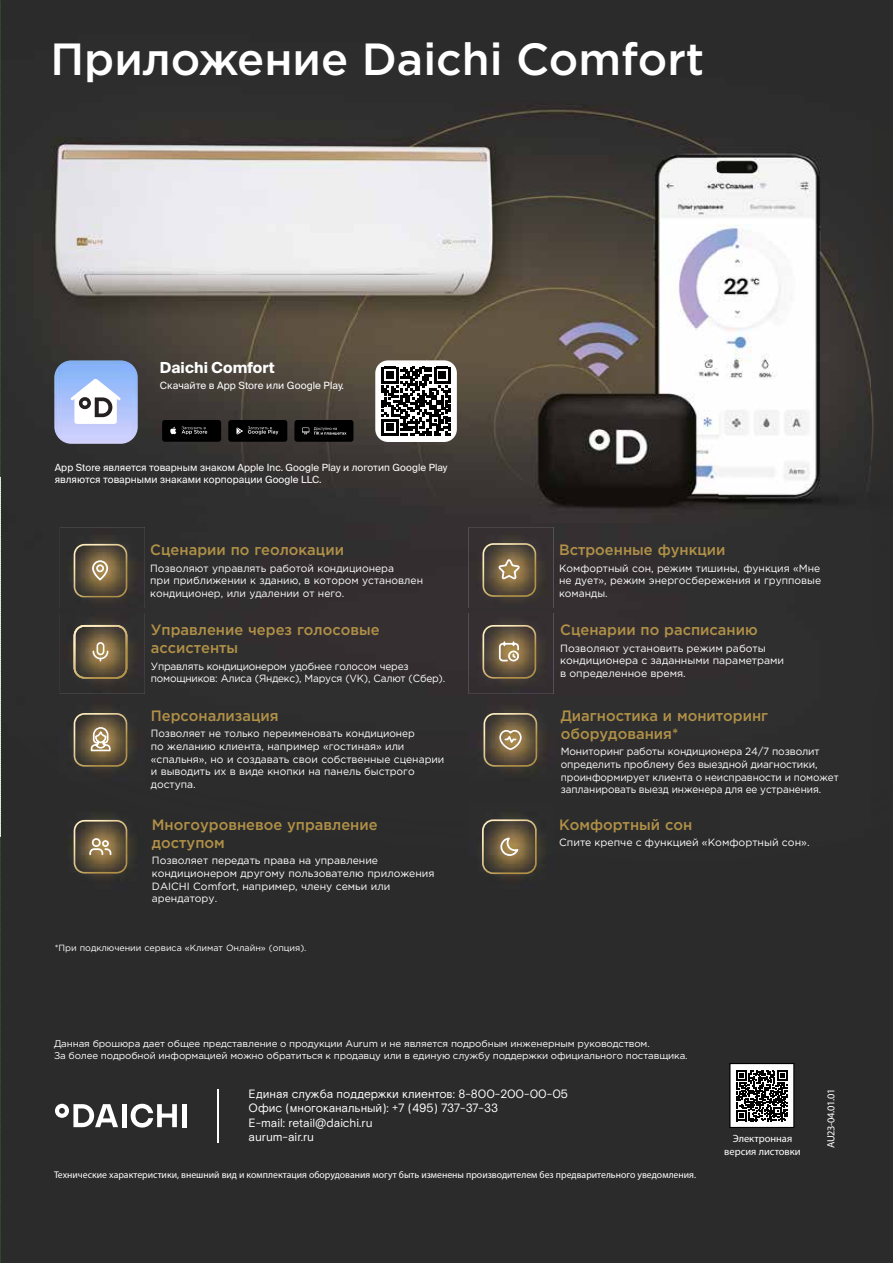
<style>
.page{position:relative;width:893px;height:1263px;background:#fff}
.page>*{position:absolute;margin:0;border:0;box-sizing:border-box;transform-origin:0 0}
.t1{font:500 45px "Gotham Pro";color:#fff}
.t2{font:700 15.15px "Suisse Intl";letter-spacing:.005em;color:#fff}
.t3{font:500 15px/18px "Gotham Pro";color:#b19147}
.t4{font:12px/14.4px "Basis Grotesque Pro";color:#fff}
.t5{font:10.5px/12.6px "Gotham Pro";color:#fff}
.t6{font:10.5px/12.6px "Gotham Pro";color:#fff;scale:.96 1}
.t7{font:10.5px/12.6px "Gotham Pro";letter-spacing:-.02em;color:#fff;scale:.96 1}
.t8{font:10.5px/12.6px "Myriad Pro";color:#fff;text-align:center}
.t9{font:10.5px "Myriad Pro";letter-spacing:-.03em;color:#fff}
.t10{font:10.05px "Suisse Intl";letter-spacing:.005em;color:#fff}
.t11{font:9.9px/11.9px "Suisse Intl";letter-spacing:.005em;color:#fff}
.t12{font:9.75px/12.1px "Gotham Pro";letter-spacing:-.01em;color:#fff}
.t13{font:9.75px "Myriad Pro";color:#fff}
.t14{font:9px "Gotham Pro";color:#fff}
</style>
<div class="page">
<img style="left:1px;top:0;width:892px;height:1263px">
<div style="left:375px;top:360px;width:82px;height:82px;background:#fff;border-radius:13px"></div>
<svg style="left:382px;top:367px;width:68px;height:69px"></svg>
<div style="left:162px;top:420px;width:59px;height:22px;background:#000;border-radius:3px"></div>
<svg style="left:170px;top:427px;width:6px;height:7px"></svg>
<svg style="left:182px;top:426px;width:25px;height:8px"></svg>
<div style="left:228px;top:420px;width:59px;height:22px;background:#000;border-radius:3px"></div>
<svg style="left:236px;top:426px;width:42px;height:9px"></svg>
<div style="left:294px;top:420px;width:59px;height:22px;background:#000;border-radius:3px"></div>
<svg style="left:302px;top:427px;width:44px;height:8px"></svg>
<svg style="left:729px;top:1063px;width:65px;height:65px"></svg>
<hr style="left:218px;top:1089px;width:1px;height:53px;background:#fff">
<hr style="left:122px;top:1104px;width:4px;height:23px;background:#fff">
<div style="left:182px;top:1104px;width:5px;height:23px;background:#fff"></div>
<svg style="left:131px;top:1104px;width:46px;height:23px"></svg>
<svg style="left:55px;top:1104px;width:63px;height:23px"></svg>
<svg style="left:0;top:0;width:1px;height:1263px"></svg>
<img style="left:54px;top:360px;width:84px;height:84px">
<svg style="left:71px;top:379px;width:50px;height:45px"></svg>
<img style="left:60px;top:697px;width:85px;height:85px">
<svg style="left:74px;top:713px;width:53px;height:54px;background:#76684e"></svg>
<img style="left:469px;top:527px;width:85px;height:82px">
<svg style="left:482px;top:543px;width:54px;height:54px;background:#76664b"></svg>
<img style="left:469px;top:804px;width:85px;height:85px">
<div style="left:482px;top:819px;width:55px;height:55px;border:2px solid #fff;border-radius:10px"></div>
<svg style="left:500px;top:837px;width:18px;height:19px"></svg>
<img style="left:60px;top:527px;width:85px;height:82px">
<svg style="left:74px;top:544px;width:53px;height:53px;background:#736449"></svg>
<img style="left:469px;top:612px;width:85px;height:82px">
<img style="left:469px;top:609px;width:85px;height:3px">
<svg style="left:482px;top:625px;width:54px;height:54px;background:#77674e"></svg>
<img style="left:60px;top:612px;width:85px;height:82px">
<img style="left:60px;top:609px;width:85px;height:3px">
<svg style="left:74px;top:625px;width:53px;height:54px;background:#76664a"></svg>
<img style="left:470px;top:697px;width:85px;height:85px">
<svg style="left:483px;top:713px;width:54px;height:54px;background:#75654b"></svg>
<img style="left:60px;top:804px;width:85px;height:85px">
<svg style="left:74px;top:820px;width:53px;height:53px;background:#726348"></svg>
<h1 class="t1" style="left:50px;top:34px;width:655px">Приложение Daichi Comfort</h1>
<h2 class="t2" style="left:160px;top:359px;width:116px">Daichi Comfort</h2>
<p class="t10" style="left:160px;top:380px;width:186px">Скачайте в App Store или Google Play.</p>
<p class="t11" style="left:55px;top:462px;width:394px">App Store является товарным знаком Apple Inc. Google Play и логотип Google Play являются товарными знаками корпорации Google LLC.</p>
<h3 class="t3" style="left:150px;top:540px;width:195px">Сценарии по геолокации</h3>
<p class="t5" style="left:150px;top:562px;width:274px">Позволяют управлять работой кондиционера<br>при приближении к зданию, в котором установлен кондиционер, или удалении от него.</p>
<h3 class="t3" style="left:151px;top:620px;width:230px">Управление через голосовые ассистенты</h3>
<p class="t7" style="left:151px;top:659px;width:308px">Управлять кондиционером удобнее голосом через помощников: Алиса (Яндекс), Маруся (VK), Салют (Сбер).</p>
<h3 class="t3" style="left:151px;top:706px;width:129px">Персонализация</h3>
<p class="t6" style="left:151px;top:727px;width:307px">Позволяет не только переименовать кондиционер<br>по желанию клиента, например «гостиная» или «спальня», но и создавать свои собственные сценарии и выводить их в виде кнопки на панель быстрого доступа.</p>
<h3 class="t3" style="left:152px;top:815px;width:227px">Многоуровневое управление доступом</h3>
<p class="t5" style="left:152px;top:854px;width:284px">Позволяет передать права на управление кондиционером другому пользователю приложения DAICHI Comfort, например, члену семьи или арендатору.</p>
<p class="t14" style="left:55px;top:943px;width:253px">*При подключении сервиса «Климат Онлайн» (опция).</p>
<h3 class="t3" style="left:559px;top:540px;width:168px">Встроенные функции</h3>
<p class="t5" style="left:559px;top:562px;width:264px;text-align:justify">Комфортный сон, режим тишины, функция «Мне не дует», режим энергосбережения и групповые команды.</p>
<h3 class="t3" style="left:560px;top:620px;width:199px">Сценарии по расписанию</h3>
<p class="t5" style="left:560px;top:641px;width:226px">Позволяют установить режим работы кондиционера с заданными параметрами в определенное время.</p>
<h3 class="t3" style="left:561px;top:706px;width:209px">Диагностика и мониторинг оборудования*</h3>
<p class="t5" style="left:561px;top:745px;width:279px">Мониторинг работы кондиционера 24/7 позволит определить проблему без выездной диагностики, проинформирует клиента о неисправности и поможет запланировать выезд инженера для ее устранения.</p>
<h3 class="t3" style="left:559px;top:815px;width:135px">Комфортный сон</h3>
<p class="t5" style="left:559px;top:836px;width:252px">Спите крепче с функцией «Комфортный сон».</p>
<p class="t12" style="left:54px;top:1037px;width:635px">Данная брошюра дает общее представление о продукции Aurum и не является подробным инженерным руководством.<br>За более подробной информацией можно обратиться к продавцу или в единую службу поддержки официального поставщика.</p>
<p class="t4" style="left:249px;top:1087px;width:321px">Единая служба поддержки клиентов: 8-800-200-00-05<br>Офис (многоканальный): +7 (495) 737-37-33<br>E-mail: retail@daichi.ru<br>aurum-air.ru</p>
<p class="t13" style="left:54px;top:1168px;width:644px">Технические характеристики, внешний вид и комплектация оборудования могут быть изменены производителем без предварительного уведомления.</p>
<p class="t8" style="left:724px;top:1132px;width:78px">Электронная версия листовки</p>
<p class="t9" style="left:824px;top:1148px;width:61px;rotate:-90deg">AU23-04.01.01</p>
</div>
